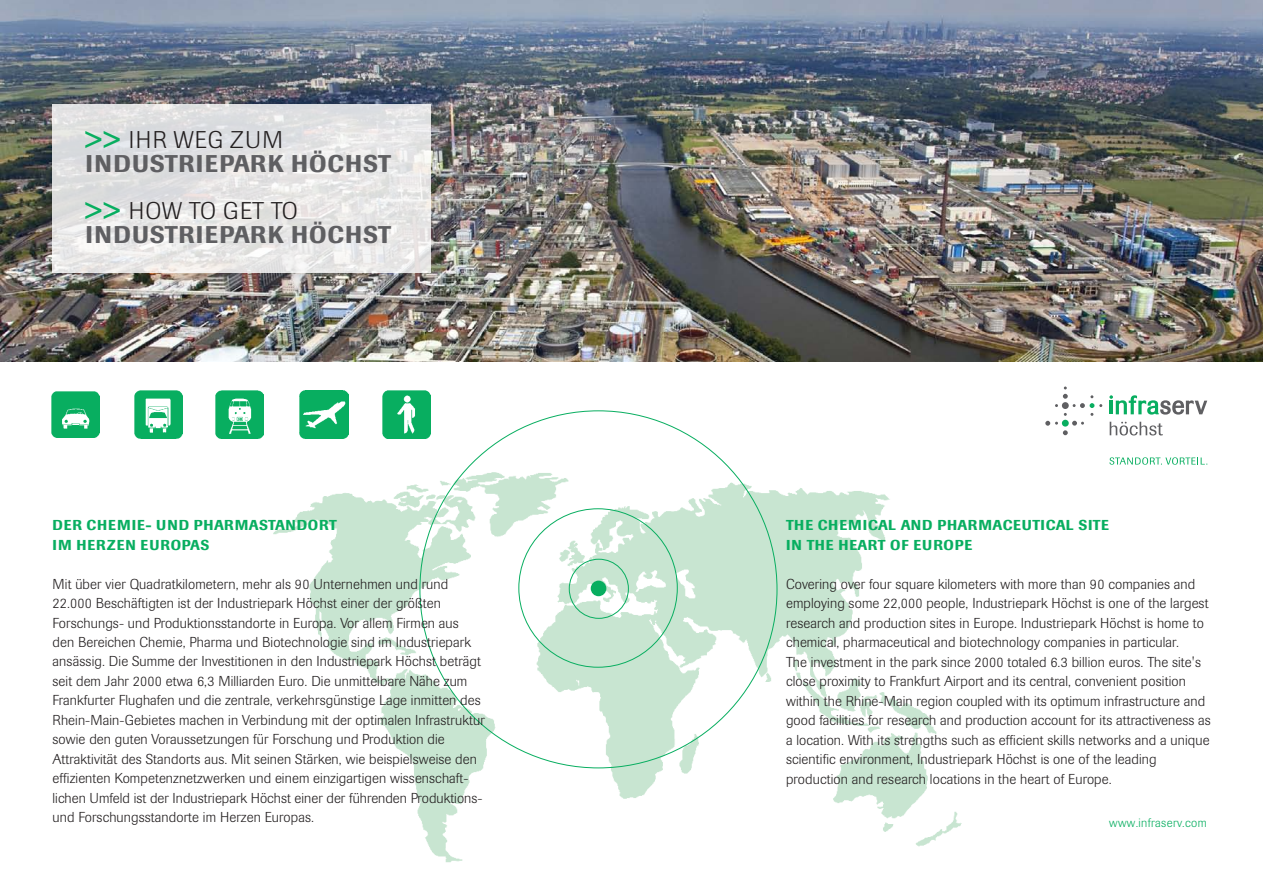
<style>
.page{position:relative;width:1263px;height:893px;background:#fff}
.page>*{position:absolute;margin:0;border:0;box-sizing:border-box;transform-origin:0 0}
.t1{font:500 24px/24px "Imago";letter-spacing:.04em;color:#5f5f62}
.t2{font:300 14.25px/19.5px "Imago";letter-spacing:.01em;color:#231f20}
.t3{font:500 14.25px/19.5px "Imago";letter-spacing:.05em;color:#08ae60}
.t4{font:300 12.3px "Imago";letter-spacing:.03em;color:#08ae60}
.s1{color:#08ae60}
.s2{font-weight:300;color:#231f20}
</style>
<div class="page">
<img style="left:273px;top:466px;width:689px;height:397px">
<img style="left:0;top:0;width:1263px;height:361px">
<div style="left:591px;top:581px;width:15px;height:15px;background:#08ae60;border-radius:50%"></div>
<svg style="left:299px;top:390px;width:50px;height:49px"></svg>
<img style="left:300px;top:391px;width:48px;height:47px">
<svg style="left:385px;top:390px;width:46px;height:49px"></svg>
<img style="left:382px;top:391px;width:48px;height:47px">
<img style="left:52px;top:391px;width:48px;height:47px">
<div style="left:569px;top:559px;width:60px;height:60px;border:1px solid #08ae60;border-radius:50%"></div>
<svg style="left:215px;top:390px;width:46px;height:49px"></svg>
<img style="left:216px;top:391px;width:48px;height:47px">
<svg style="left:134px;top:390px;width:46px;height:49px"></svg>
<img style="left:135px;top:391px;width:48px;height:47px">
<svg style="left:53px;top:104px;width:378px;height:168px;background:#e5e4e5"></svg>
<svg style="left:1109px;top:395px;width:98px;height:20px"></svg>
<svg style="left:1110px;top:422px;width:53px;height:13px"></svg>
<svg style="left:1045px;top:387px;width:57px;height:48px"></svg>
<svg style="left:1109px;top:457px;width:98px;height:8px"></svg>
<h1 class="t1" style="left:86px;top:127px;width:307px"><span class="s1">&gt;&gt;</span> <span class="s2">Ihr Weg Zum<br></span>INDUSTRIEPARK HÖCHST</h1>
<h1 class="t1" style="left:86px;top:199px;width:307px"><span class="s1">&gt;&gt;</span> <span class="s2">H ow to get To<br></span>INDUSTRIEPARK HÖCHST</h1>
<p class="t3" style="left:53px;top:515px;width:286px">DER CH EMIE- UND PHARMASTANDORT<br>IM HERZEN EUROPAS</p>
<p class="t2" style="left:53px;top:574px;width:434px">Mit über vier Quadratkilometern, mehr als 90 U nternehmen und rund 22.000 Beschäftigten ist der Industriepark Höchst einer der größten Forschungs- und Produktionsstandorte in Europa. Vor allem Firmen aus<br>den Bereichen Chemie, Pharma und Biotechnologie sind im Industriepark ansässig. Die Summe der Investitionen in den Industriepark Höchst beträgt seit dem Jahr 2000 etwa 6,3 Milliarden Euro. Die unmittelbare Nähe zum Frankfurter Flughafen und die zentrale, verkehrsgünstige Lage inmitten des Rhein-Main-Gebietes machen in Verbindung mit der optimalen Infrastruktur sowie den guten Voraussetzungen für Forschung und Produktion die Attraktivität des Standorts aus. Mit seinen Stärken, wie beispielsweise den effizienten Kompetenznetzwerken und einem einzigartigen wissenschaft&shy;lichen U mfeld ist der Industriepark Höchst einer der führenden Produktions&shy;und Forschungsstandorte im Herzen Europas.</p>
<p class="t3" style="left:786px;top:515px;width:324px">TH E CHEMICAL AND PHARMACEUTICAL SITE<br>IN THE HEART OF EUROPE</p>
<p class="t2" style="left:786px;top:574px;width:426px">Covering over four square kilometers with more than 90 companies and employing some 22,000 people, Industriepark Höchst is one of the largest research and production sites in Europe. Industriepark H öchst is home to chemical, pharmaceutical and biotechnology companies in particular.<br>The investment in the park since 2000 totaled 6.3 billion euros. The site's close proximity to Frankfurt Airport and its central, convenient position within the Rhine-Main region coupled with its optimum infrastructure and good facilities for research and production account for its attractiveness as a location. With its strengths such as efficient skills networks and a unique scientific environment, Industriepark H öchst is one of the leading production and research locations in the heart of Europe.</p>
<p class="t4" style="left:1109px;top:815px;width:99px">www.infraserv.com</p>
</div>
